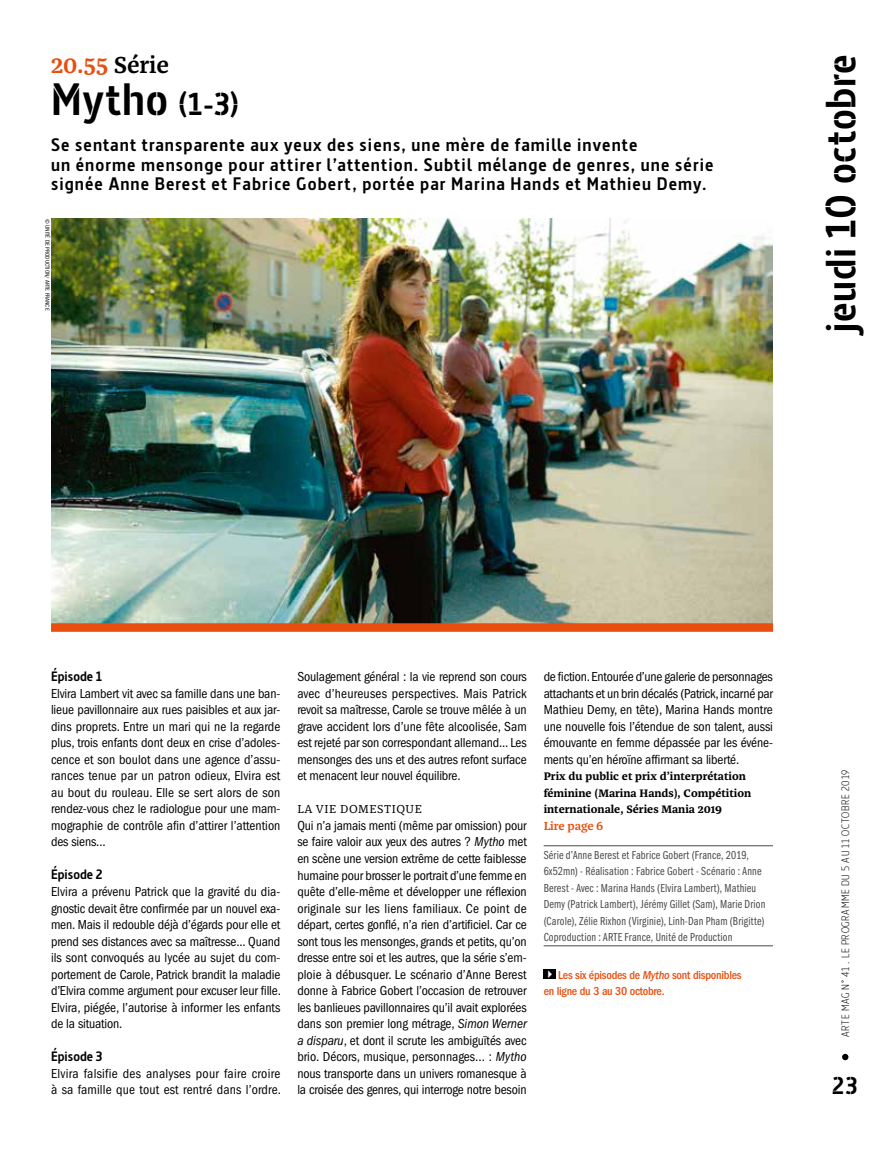
<style>
.page{position:relative;width:893px;height:1149px;background:#fff}
.page>*{position:absolute;margin:0;border:0;box-sizing:border-box;transform-origin:0 0}
.t1{font:700 45px "Barna Stencil";letter-spacing:.02em;color:#000}
.t2{font:700 42px "Barna Stencil";letter-spacing:.015em;color:#000}
.t3{font:700 24.15px "Barna Stencil";color:#000}
.t4{font:600 24px "Franziska OT";letter-spacing:-.01em;color:#e94e0e}
.t5{font:700 18px/19.5px "Barna";letter-spacing:.06em;color:#000}
.t6{font:condensed 13.5px/16.5px "ITC Franklin Gothic Std";letter-spacing:-.005em;color:#000;text-align:justify}
.t7{font:condensed 13.5px/16.5px "ITC Franklin Gothic Std";letter-spacing:.02em;color:#000}
.t8{font:700 13.5px "Barna";color:#000}
.t9{font:12px/16.5px "ITC Franklin Gothic Std Bk Cp";letter-spacing:.015em;color:#4a4a49}
.t10{font:500 condensed 12px/16.5px "ITC Franklin Gothic Std";letter-spacing:-.02em;color:#e94e0e}
.t11{font:12px "Franziska OT";letter-spacing:.045em;color:#000}
.t12{font:600 12px "Franziska OT";letter-spacing:-.01em;color:#e94e0e}
.t13{font:700 11.25px/16.5px "Franziska OT";color:#000}
.t14{font:300 10.5px "Barna";letter-spacing:.065em;color:#000}
.t15{font:condensed 6px "ITC Franklin Gothic Std";color:#000}
.s1{color:#000}
.s2{font-size:31.5px}
.s3{font-style:italic}
.s4{color:#fff}
</style>
<div class="page">
<svg style="left:842px;top:1053px;width:6px;height:6px"></svg>
<img style="left:51px;top:219px;width:722px;height:404px">
<div style="left:51px;top:623px;width:722px;height:8px;background:#e94e0e"></div>
<hr style="left:544px;top:845px;width:229px;height:1px;background:#4a4a49">
<hr style="left:544px;top:945px;width:229px;height:1px;background:#4a4a49">
<div style="left:544px;top:968px;width:12px;height:10px;background:#000"></div>
<h3 class="t4" style="left:51px;top:51px;width:120px">20.55 <span class="s1">Série</span></h3>
<h1 class="t1" style="left:51px;top:71px;width:189px">Mytho <span class="s2">(1-3)</span></h1>
<h3 class="t5" style="left:51px;top:135px;width:664px">Se sentant transparente aux yeux des siens, une mère de famille invente<br>un énorme mensonge pour attirer l’attention. Subtil mélange de genres, une série signée Anne Berest et Fabrice Gobert, portée par Marina Hands et Mathieu Demy.</h3>
<p class="t15" style="left:51px;top:219px;width:93px;rotate:90deg">© UNITÉ DE PRODUCTION/ ARTE FRANCE</p>
<h2 class="t2" style="left:815px;top:333px;width:281px;rotate:-90deg">jeudi 10 octobre</h2>
<p class="t8" style="left:51px;top:668px;width:52px">Épisode 1</p>
<p class="t6" style="left:51px;top:685px;width:231px">Elvira Lambert vit avec sa famille dans une ban&shy;lieue pavillonnaire aux rues paisibles et aux jar&shy;dins proprets. Entre un mari qui ne la regarde plus, trois enfants dont deux en crise d’adoles&shy;cence et son boulot dans une agence d’assu&shy;rances tenue par un patron odieux, Elvira est au bout du rouleau. Elle se sert alors de son rendez-vous chez le radiologue pour une mam&shy;mographie de contrôle afin d’attirer l’attention des siens...</p>
<p class="t8" style="left:51px;top:866px;width:53px">Épisode 2</p>
<p class="t6" style="left:51px;top:883px;width:231px">Elvira a prévenu Patrick que la gravité du dia&shy;gnostic devait être confirmée par un nouvel exa&shy;men. Mais il redouble déjà d’égards pour elle et prend ses distances avec sa maîtresse... Quand ils sont convoqués au lycée au sujet du com&shy;portement de Carole, Patrick brandit la maladie d’Elvira comme argument pour excuser leur fille.<br>Elvira, piégée, l’autorise à informer les enfants de la situation.</p>
<p class="t8" style="left:51px;top:1047px;width:53px">Épisode 3</p>
<p class="t7" style="left:51px;top:1064px;width:232px">Elvira falsifie des analyses pour faire croire à sa famille que tout est rentré dans l’ordre.</p>
<p class="t6" style="left:297px;top:668px;width:231px">Soulagement général : la vie reprend son cours avec d’heureuses perspectives. Mais Patrick revoit sa maîtresse, Carole se trouve mêlée à un grave accident lors d’une fête alcoolisée, Sam est rejeté par son correspondant allemand... Les mensonges des uns et des autres refont surface et menacent leur nouvel équilibre.</p>
<p class="t11" style="left:297px;top:802px;width:126px">LA VIE DOMESTIQUE</p>
<p class="t6" style="left:297px;top:817px;width:231px">Qui n’a jamais menti (même par omission) pour se faire valoir aux yeux des autres ? <span class="s3">Mytho</span> met en scène une version extrême de cette faiblesse humaine pour brosser le portrait d’une femme en quête d’elle-même et développer une réflexion originale sur les liens familiaux. Ce point de départ, certes gonflé, n’a rien d’artificiel. Car ce sont tous les mensonges, grands et petits, qu’on dresse entre soi et les autres, que la série s’em&shy;ploie à débusquer. Le scénario d’Anne Berest donne à Fabrice Gobert l’occasion de retrouver les banlieues pavillonnaires qu’il avait explorées dans son premier long métrage, <span class="s3">Simon Werner a disparu</span>, et dont il scrute les ambiguïtés avec brio. Décors, musique, personnages... : <span class="s3">Mytho </span>nous transporte dans un univers romanesque à la croisée des genres, qui interroge notre besoin</p>
<p class="t6" style="left:544px;top:668px;width:231px">de fiction. Entourée d’une galerie de personnages attachants et un brin décalés (Patrick, incarné par Mathieu Demy, en tête), Marina Hands montre une nouvelle fois l’étendue de son talent, aussi émouvante en femme dépassée par les événe&shy;ments qu’en héroïne affirmant sa liberté.</p>
<p class="t13" style="left:544px;top:768px;width:209px">Prix du public et prix d’interprétation féminine (Marina Hands), Compétition internationale, Séries Mania 2019</p>
<p class="t12" style="left:544px;top:818px;width:61px">Lire page 6</p>
<p class="t9" style="left:544px;top:846px;width:223px">Série d’Anne Berest et Fabrice Gobert (France, 2019, 6x52mn) - Réalisation : Fabrice Gobert - Scénario : Anne Berest - Avec : Marina Hands (Elvira Lambert), Mathieu Demy (Patrick Lambert), Jérémy Gillet (Sam), Marie Drion (Carole), Zélie Rixhon (Virginie), Linh-Dan Pham (Brigitte)<br>Coproduction : ARTE France, Unité de Production</p>
<p class="t10" style="left:544px;top:966px;width:199px"><span class="s4">✔</span> Les six épisodes de <span class="s3">Mytho</span> sont disponibles en ligne du 3 au 30 octobre.</p>
<p class="t14" style="left:839px;top:1036px;width:268px;rotate:-90deg">ARTE MAG N° 41 . LE PROGRAMME DU 5 AU 11 OCTOBRE 2019</p>
<h3 class="t3" style="left:832px;top:1070px;width:27px">23</h3>
</div>
